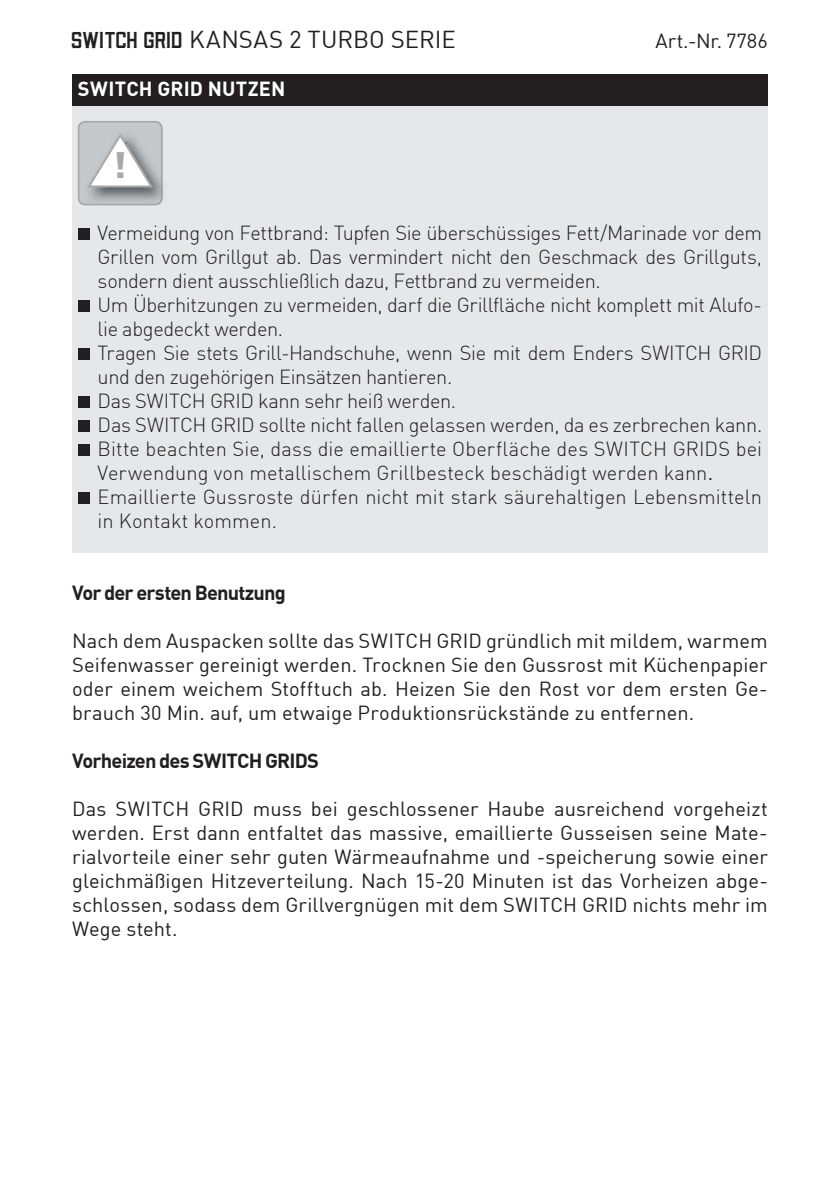
<style>
.page{position:relative;width:840px;height:1191px;background:#fff}
.page>*{position:absolute;margin:0;border:0;box-sizing:border-box;transform-origin:0 0}
.t1{font:900 58px "DIN Offc";color:#231f20}
.t2{font:24px "DIN Offc";color:#231f20}
.t3{font:300 20px/24px "DIN Offc";letter-spacing:-.015em;color:#231f20}
.t4{font:20px/24px "DIN Offc";letter-spacing:.005em;color:#231f20;text-align:justify}
.t5{font:700 20px "DIN Offc";letter-spacing:-.04em;color:#231f20}
.t6{font:700 20px "DIN Offc";letter-spacing:.01em;color:#fff}
.s1{font-family:"Draught Serif";font-size:30px}
.s2{font-size:36px;color:#a7a9ac}
.s3{font-weight:400}
</style>
<div class="page">
<div style="left:72px;top:103px;width:695px;height:450px;background:#e6e7e8"></div>
<img style="left:162px;top:130px;width:1px;height:71px">
<svg style="left:78px;top:121px;width:84px;height:84px"></svg>
<div style="left:72px;top:74px;width:695px;height:32px;background:#231f20"></div>
<div style="left:78px;top:228px;width:12px;height:12px;background:#231f20"></div>
<div style="left:78px;top:300px;width:12px;height:12px;background:#231f20"></div>
<div style="left:78px;top:348px;width:12px;height:12px;background:#231f20"></div>
<div style="left:78px;top:396px;width:12px;height:12px;background:#231f20"></div>
<div style="left:78px;top:420px;width:12px;height:12px;background:#231f20"></div>
<div style="left:78px;top:444px;width:12px;height:12px;background:#231f20"></div>
<div style="left:78px;top:492px;width:12px;height:12px;background:#231f20"></div>
<p class="t2" style="left:72px;top:23px;width:385px"><span class="s1">SWITCH GRID</span> KANSAS 2 TURBO SERIE</p>
<p class="t4" style="left:655px;top:28px;width:114px">Art.-Nr. 7786</p>
<p class="t6" style="left:78px;top:75px;width:209px">SWITCH GRID NUTZEN</p>
<h1 class="t1" style="left:109px;top:123px;width:23px">!<span class="s2">!</span></h1>
<p class="t3" style="left:98px;top:220px;width:665px">Vermeidung von Fettbrand: Tupfen Sie überschüssiges Fett/Marinade vor dem Grillen vom Grillgut ab. Das vermindert nicht den Geschmack des Grillguts, sondern dient ausschließlich dazu, Fettbrand zu vermeiden.<br>Um Überhitzungen zu vermeiden, darf die Grillfläche nicht komplett mit Alufo&shy;lie abgedeckt werden.<br>Tragen Sie stets Grill-Handschuhe, wenn Sie mit dem Enders SWITCH GRID und den zugehörigen Einsätzen hantieren.<br>Das SWITCH GRID kann sehr heiß werden.<br>Das SWITCH GRID sollte nicht fallen gelassen werden, da es zerbrechen kann.<br>Bitte beachten Sie, dass die emaillierte Oberfläche des SWITCH GRIDS bei Verwendung von metallischem Grillbesteck beschädigt werden kann<span class="s3">.<br></span>Emaillierte Gussroste dürfen nicht mit stark säurehaltigen Lebensmitteln in Kontakt kommen.</p>
<p class="t5" style="left:72px;top:579px;width:215px">Vor der ersten Benutzung</p>
<p class="t4" style="left:72px;top:628px;width:697px">Nach dem Auspacken sollte das SWITCH GRID gründlich mit mildem, warmem Seifenwasser gereinigt werden. Trocknen Sie den Gussrost mit Küchenpapier oder einem weichem Stofftuch ab. Heizen Sie den Rost vor dem ersten Ge&shy;brauch 30 Min. auf, um etwaige Produktionsrückstände zu entfernen.</p>
<p class="t5" style="left:72px;top:747px;width:248px">Vorheizen des SWITCH GRIDS</p>
<p class="t4" style="left:72px;top:796px;width:697px">Das SWITCH GRID muss bei geschlossener Haube ausreichend vorgeheizt werden. Erst dann entfaltet das massive, emaillierte Gusseisen seine Mate&shy;rialvorteile einer sehr guten Wärmeaufnahme und -speicherung sowie einer gleichmäßigen Hitzeverteilung. Nach 15-20 Minuten ist das Vorheizen abge&shy;schlossen, sodass dem Grillvergnügen mit dem SWITCH GRID nichts mehr im Wege steht.</p>
</div>
